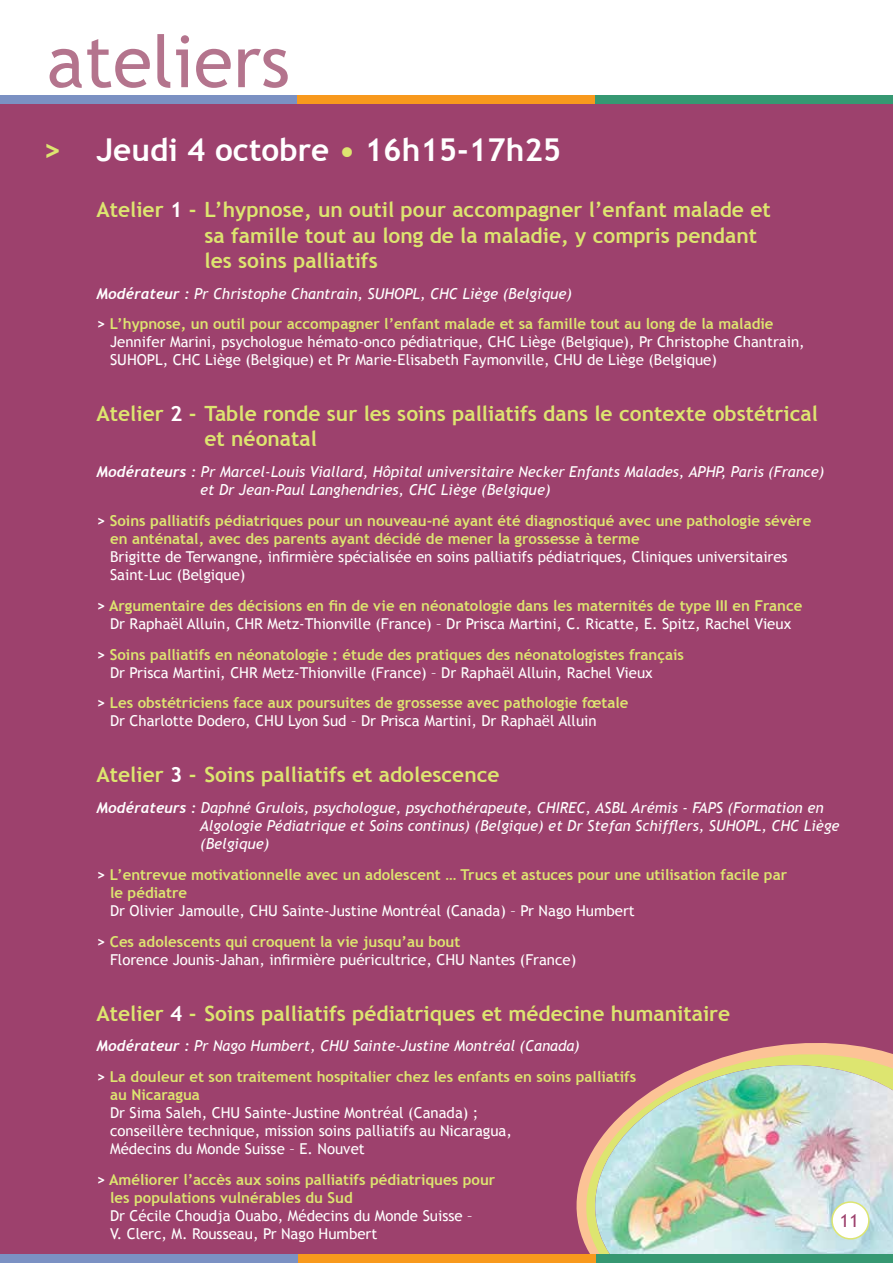
<style>
.page{position:relative;width:893px;height:1263px;background:#fff}
.page>*{position:absolute;margin:0;border:0;box-sizing:border-box;transform-origin:0 0}
.t1{font:72px "Trebuchet MS";color:#b4748d}
.t2{font:700 31.5px "Trebuchet MS";color:#fff}
.t3{font:700 21px/25.2px "Trebuchet MS";color:#dde570}
.t4{font:18px "Trebuchet MS";color:#9d416d}
.t5{font:700 15px/18px "Trebuchet MS";color:#dde570}
.t6{font:15px/18px "Trebuchet MS";color:#fff}
.t7{font:italic 15px/18px "Trebuchet MS";color:#fff}
.s1{color:#dde570}
.s2{color:#fff}
.s3{font-family:"Trebuchet";font-style:italic;color:#fff}
.s4{font-weight:400;font-style:italic;color:#fff}
.s5{font-family:"Trebuchet";font-weight:700}
.s6{font-weight:700}
.s7{font-weight:700;color:#dde570}
.s8{font-weight:400;color:#fff}
</style>
<div class="page">
<div style="left:0;top:102px;width:893px;height:1157px;background:#9d416d"></div>
<svg style="left:576px;top:1043px;width:306px;height:194px"></svg>
<svg style="left:582px;top:1051px;width:311px;height:14px"></svg>
<img style="left:582px;top:1065px;width:311px;height:189px">
<div style="left:595px;top:1254px;width:298px;height:9px;background:#369872"></div>
<div style="left:0;top:1254px;width:298px;height:9px;background:#7b91c3"></div>
<div style="left:298px;top:1254px;width:297px;height:9px;background:#f8991d"></div>
<div style="left:595px;top:96px;width:298px;height:8px;background:#369872"></div>
<div style="left:0;top:96px;width:298px;height:8px;background:#7b91c3"></div>
<div style="left:298px;top:96px;width:297px;height:8px;background:#f8991d"></div>
<div style="left:832px;top:1202px;width:37px;height:37px;background:#fff;border-radius:50%"></div>
<div style="left:831px;top:1201px;width:39px;height:38px;border:2px solid #dde570;border-radius:50%"></div>
<h1 class="t1" style="left:47px;top:19px;width:245px">ateliers</h1>
<h2 class="t2" style="left:43px;top:131px;width:520px"><span class="s1">&gt;</span> Jeudi 4 octobre <span class="s1">•</span> 16h15-17h25</h2>
<h3 class="t3" style="left:204px;top:197px;width:568px;text-indent:-108px">Atelier <span class="s2">1</span> - L’hypnose, un outil pour accompagner l’enfant malade et sa famille tout au long de la maladie, y compris pendant les soins palliatifs</h3>
<p class="t5" style="left:97px;top:278px;width:678px;line-height:30.8px"><span class="s3">Modérateur :</span> <span class="s4">Pr Christophe Chantrain, SUHOPL, CHC Liège (Belgique)<br></span><span class="s2">&gt;</span> L’hypnose, un outil pour accompagner l’enfant malade et sa famille tout au long de la maladie</p>
<p class="t6" style="left:110px;top:333px;width:696px">Jennifer Marini, psychologue hémato-onco pédiatrique, CHC Liège (Belgique), Pr Christophe Chantrain,<br>SUHOPL, CHC Liège (Belgique) et Pr Marie-Elisabeth Faymonville, CHU de Liège (Belgique)</p>
<h3 class="t3" style="left:205px;top:401px;width:615px;text-indent:-108px">Atelier <span class="s2">2</span> - Table ronde sur les soins palliatifs dans le contexte obstétrical et néonatal</h3>
<p class="t7" style="left:200px;top:463px;width:626px;text-indent:-104px"><span class="s5">Modérateurs :</span> Pr Marcel-Louis Viallard, Hôpital universitaire Necker Enfants Malades, APHP, Paris (France) et Dr Jean-Paul Langhendries, CHC Liège (Belgique)</p>
<p class="t5" style="left:110px;top:512px;width:703px;text-indent:-14px"><span class="s2">&gt;</span> Soins palliatifs pédiatriques pour un nouveau-né ayant été diagnostiqué avec une pathologie sévère en anténatal, avec des parents ayant décidé de mener la grossesse à terme</p>
<p class="t6" style="left:110px;top:548px;width:679px">Brigitte de Terwangne, infirmière spécialisée en soins palliatifs pédiatriques, Cliniques universitaires<br>Saint-Luc (Belgique)</p>
<p class="t6" style="left:97px;top:597px;width:707px;text-align:center"><span class="s6">&gt;</span> <span class="s7">Argumentaire des décisions en fin de vie en néonatologie dans les maternités de type III en France<br></span>Dr Raphaël Alluin, CHR Metz-Thionville (France) – Dr Prisca Martini, C. Ricatte, E. Spitz, Rachel Vieux</p>
<p class="t5" style="left:110px;top:645px;width:575px;text-indent:-14px"><span class="s2">&gt;</span> Soins palliatifs en néonatologie : étude des pratiques des néonatologistes français<br><span class="s8">Dr Prisca Martini, CHR Metz-Thionville (France) – Dr Raphaël Alluin, Rachel Vieux</span></p>
<p class="t5" style="left:110px;top:694px;width:520px;text-indent:-14px"><span class="s2">&gt;</span> Les obstétriciens face aux poursuites de grossesse avec pathologie fœtale<br><span class="s8">Dr Charlotte Dodero, CHU Lyon Sud – Dr Prisca Martini, Dr Raphaël Alluin</span></p>
<h3 class="t3" style="left:97px;top:762px;width:404px">Atelier <span class="s2">3</span> - Soins palliatifs et adolescence</h3>
<p class="t7" style="left:200px;top:799px;width:641px;text-indent:-103px"><span class="s5">Modérateurs :</span> Daphné Grulois, psychologue, psychothérapeute, CHIREC, ASBL Arémis - FAPS (Formation en<br>Algologie Pédiatrique et Soins continus) (Belgique) et Dr Stefan Schifflers, SUHOPL, CHC Liège (Belgique)</p>
<p class="t5" style="left:110px;top:865px;width:678px;text-indent:-14px"><span class="s2">&gt;</span> L’entrevue motivationnelle avec un adolescent … Trucs et astuces pour une utilisation facile par le pédiatre</p>
<p class="t6" style="left:97px;top:895px;width:540px;line-height:30.8px;text-indent:14px">Dr Olivier Jamoulle, CHU Sainte-Justine Montréal (Canada) – Pr Nago Humbert <span class="s6">&gt;</span> <span class="s7">Ces adolescents qui croquent la vie jusqu’au bout</span></p>
<p class="t6" style="left:110px;top:950px;width:468px">Florence Jounis-Jahan, infirmière puéricultrice, CHU Nantes (France)</p>
<h3 class="t3" style="left:97px;top:1000px;width:635px">Atelier <span class="s2">4</span> - Soins palliatifs pédiatriques et médecine humanitaire</h3>
<p class="t5" style="left:97px;top:1030px;width:541px;line-height:30.8px"><span class="s3">Modérateur :</span> <span class="s4">Pr Nago Humbert, CHU Sainte-Justine Montréal (Canada)<br></span><span class="s2">&gt;</span> La douleur et son traitement hospitalier chez les enfants en soins palliatifs</p>
<p class="t5" style="left:110px;top:1086px;width:91px">au Nicaragua</p>
<p class="t6" style="left:110px;top:1104px;width:403px">Dr Sima Saleh, CHU Sainte-Justine Montréal (Canada) ; conseillère technique, mission soins palliatifs au Nicaragua,<br>Médecins du Monde Suisse – E. Nouvet</p>
<p class="t5" style="left:110px;top:1170px;width:387px;text-indent:-14px"><span class="s2">&gt;</span> Améliorer l’accès aux soins palliatifs pédiatriques pour les populations vulnérables du Sud</p>
<p class="t6" style="left:110px;top:1207px;width:364px">Dr Cécile Choudja Ouabo, Médecins du Monde Suisse –<br>V. Clerc, M. Rousseau, Pr Nago Humbert</p>
<p class="t4" style="left:840px;top:1210px;width:20px">11</p>
</div>
